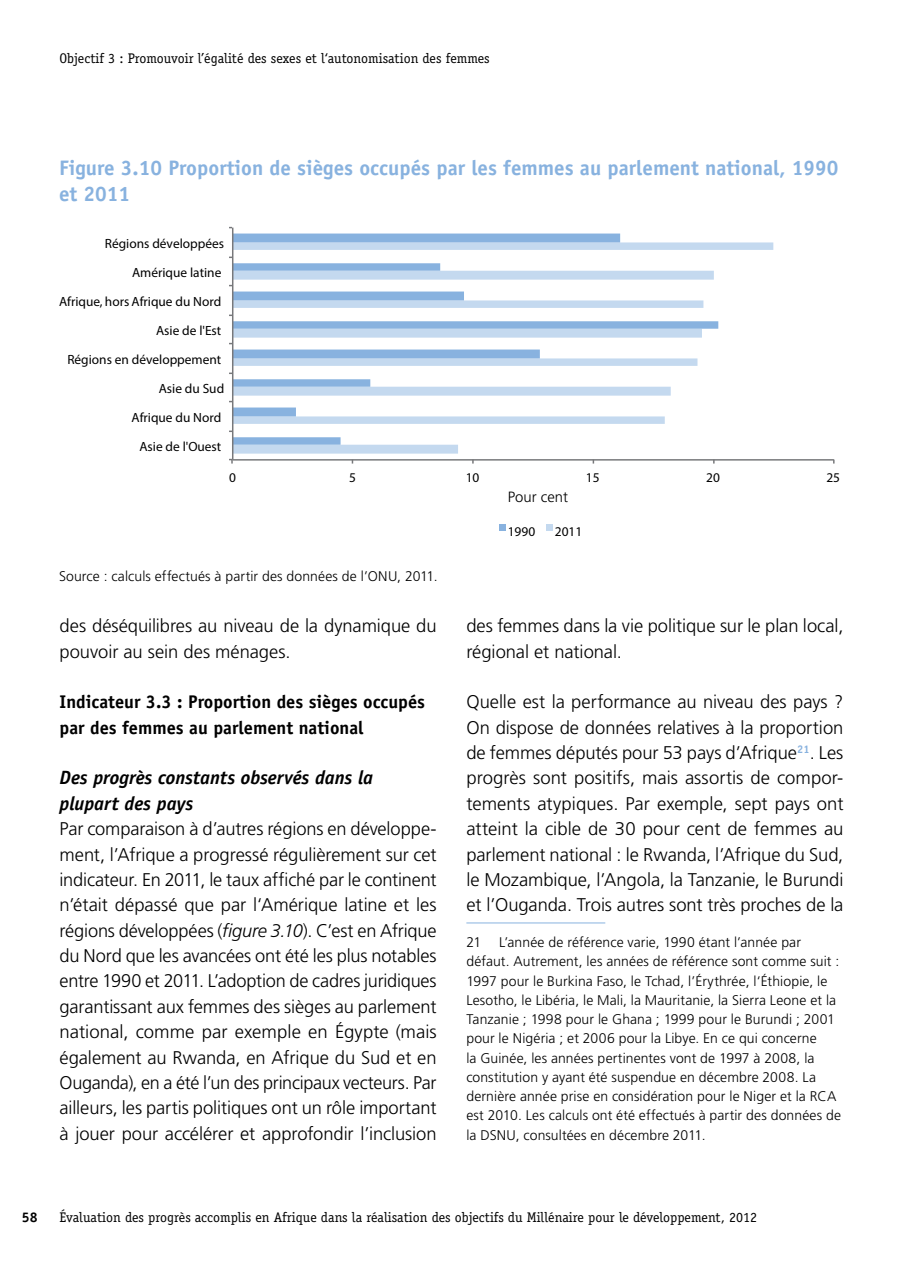
<style>
.page{position:relative;width:903px;height:1275px;background:#fff}
.page>*{position:absolute;margin:0;border:0;box-sizing:border-box;transform-origin:0 0}
.t1{font:700 21px/25.4px "Officina Sans Std";color:#88b2df}
.t2{font:italic 700 19.25px/25.4px "Officina Sans Std";letter-spacing:-.005em;color:#000}
.t3{font:300 18.38px/25.4px "Frutiger LT Std";letter-spacing:-.005em;color:#000}
.t4{font:700 18.38px/25.4px "Officina Sans Std";color:#000}
.t5{font:300 14.88px "Frutiger LT Std";color:#000}
.t6{font:300 14px/19.2px "Frutiger LT Std";letter-spacing:.005em;color:#000}
.t7{font:14px "Officina Serif Std";color:#000}
.t8{font:700 14px "Officina Serif Std";color:#000}
.t9{font:13.3px "Officina Sans Std";color:#000}
.s1{font-style:italic}
</style>
<div class="page">
<hr style="left:466px;top:922px;width:139px;height:1px;background:#88b2df">
<svg style="left:233px;top:242px;width:540px;height:212px"></svg>
<svg style="left:233px;top:234px;width:485px;height:211px"></svg>
<hr style="left:233px;top:459px;width:601px;height:2px;background:#77787b">
<hr style="left:232px;top:228px;width:1px;height:232px;background:#77787b">
<svg style="left:229px;top:459px;width:4px;height:5px"></svg>
<svg style="left:499px;top:525px;width:6px;height:6px"></svg>
<svg style="left:546px;top:525px;width:6px;height:6px"></svg>
<p class="t7" style="left:60px;top:50px;width:432px">Objectif 3 : Promouvoir l’égalité des sexes et l‘autonomisation des femmes</p>
<p class="t1" style="left:59px;top:155px;width:781px">Figure 3.10 Proportion de sièges occupés par les femmes au parlement national, 1990 et 2011</p>
<p class="t9" style="left:105px;top:235px;width:121px">Régions développées</p>
<p class="t9" style="left:132px;top:264px;width:91px">Amérique latine</p>
<p class="t9" style="left:59px;top:293px;width:164px">Afrique, hors Afrique du Nord</p>
<p class="t9" style="left:156px;top:322px;width:67px">Asie de l'Est</p>
<p class="t9" style="left:67px;top:352px;width:155px">Régions en développement</p>
<p class="t9" style="left:159px;top:381px;width:67px">Asie du Sud</p>
<p class="t9" style="left:131px;top:410px;width:91px">Afrique du Nord</p>
<p class="t9" style="left:139px;top:439px;width:83px">Asie de l'Ouest</p>
<p class="t9" style="left:229px;top:469px;width:8px">0</p>
<p class="t9" style="left:349px;top:469px;width:8px">5</p>
<p class="t9" style="left:466px;top:469px;width:15px">10</p>
<p class="t9" style="left:586px;top:469px;width:15px">15</p>
<p class="t9" style="left:706px;top:469px;width:15px">20</p>
<p class="t9" style="left:826px;top:469px;width:15px">25</p>
<p class="t5" style="left:508px;top:489px;width:62px">Pour cent</p>
<p class="t9" style="left:508px;top:523px;width:29px">1990</p>
<p class="t9" style="left:555px;top:523px;width:29px">2011</p>
<p class="t6" style="left:59px;top:567px;width:380px">Source : calculs effectués à partir des données de l’ONU, 2011.</p>
<p class="t3" style="left:60px;top:613px;width:379px">des déséquilibres au niveau de la dynamique du pouvoir au sein des ménages.</p>
<p class="t4" style="left:60px;top:689px;width:367px">Indicateur 3.3 : Proportion des sièges occupés par des femmes au parlement national</p>
<p class="t2" style="left:60px;top:765px;width:315px">Des progrès constants observés dans la plupart des pays</p>
<p class="t3" style="left:60px;top:816px;width:379px;text-align:justify">Par comparaison à d’autres régions en développe&shy;ment, l’Afrique a progressé régulièrement sur cet indicateur. En 2011, le taux affiché par le continent n’était dépassé que par l‘Amérique latine et les régions développées (<span class="s1">figure 3.10</span>). C’est en Afrique du Nord que les avancées ont été les plus notables entre 1990 et 2011. L’adoption de cadres juridiques garantissant aux femmes des sièges au parlement national, comme par exemple en Égypte (mais également au Rwanda, en Afrique du Sud et en Ouganda), en a été l’un des principaux vecteurs. Par ailleurs, les partis politiques ont un rôle important à jouer pour accélérer et approfondir l’inclusion</p>
<p class="t3" style="left:466px;top:613px;width:379px">des femmes dans la vie politique sur le plan local, régional et national.</p>
<p class="t3" style="left:466px;top:689px;width:379px;text-align:justify">Quelle est la performance au niveau des pays ?<br>On dispose de données relatives à la proportion de femmes députés pour 53 pays d’Afrique<sup>21</sup>. Les progrès sont positifs, mais assortis de compor&shy;tements atypiques. Par exemple, sept pays ont atteint la cible de 30 pour cent de femmes au parlement national : le Rwanda, l’Afrique du Sud, le Mozambique, l’Angola, la Tanzanie, le Burundi et l’Ouganda. Trois autres sont très proches de la</p>
<p class="t6" style="left:466px;top:933px;width:17px">21</p>
<p class="t6" style="left:466px;top:933px;width:376px;text-indent:33px">L’année de référence varie, 1990 étant l’année par défaut. Autrement, les années de référence sont comme suit :<br>1997 pour le Burkina Faso, le Tchad, l’Érythrée, l‘Éthiopie, le Lesotho, le Libéria, le Mali, la Mauritanie, la Sierra Leone et la Tanzanie ; 1998 pour le Ghana ; 1999 pour le Burundi ; 2001 pour le Nigéria ; et 2006 pour la Libye. En ce qui concerne<br>la Guinée, les années pertinentes vont de 1997 à 2008, la constitution y ayant été suspendue en décembre 2008. La dernière année prise en considération pour le Niger et la RCA est 2010. Les calculs ont été effectués à partir des données de la DSNU, consultées en décembre 2011.</p>
<p class="t8" style="left:22px;top:1208px;width:17px">58</p>
<p class="t7" style="left:60px;top:1209px;width:699px">Évaluation des progrès accomplis en Afrique dans la réalisation des objectifs du Millénaire pour le développement, 2012</p>
</div>
